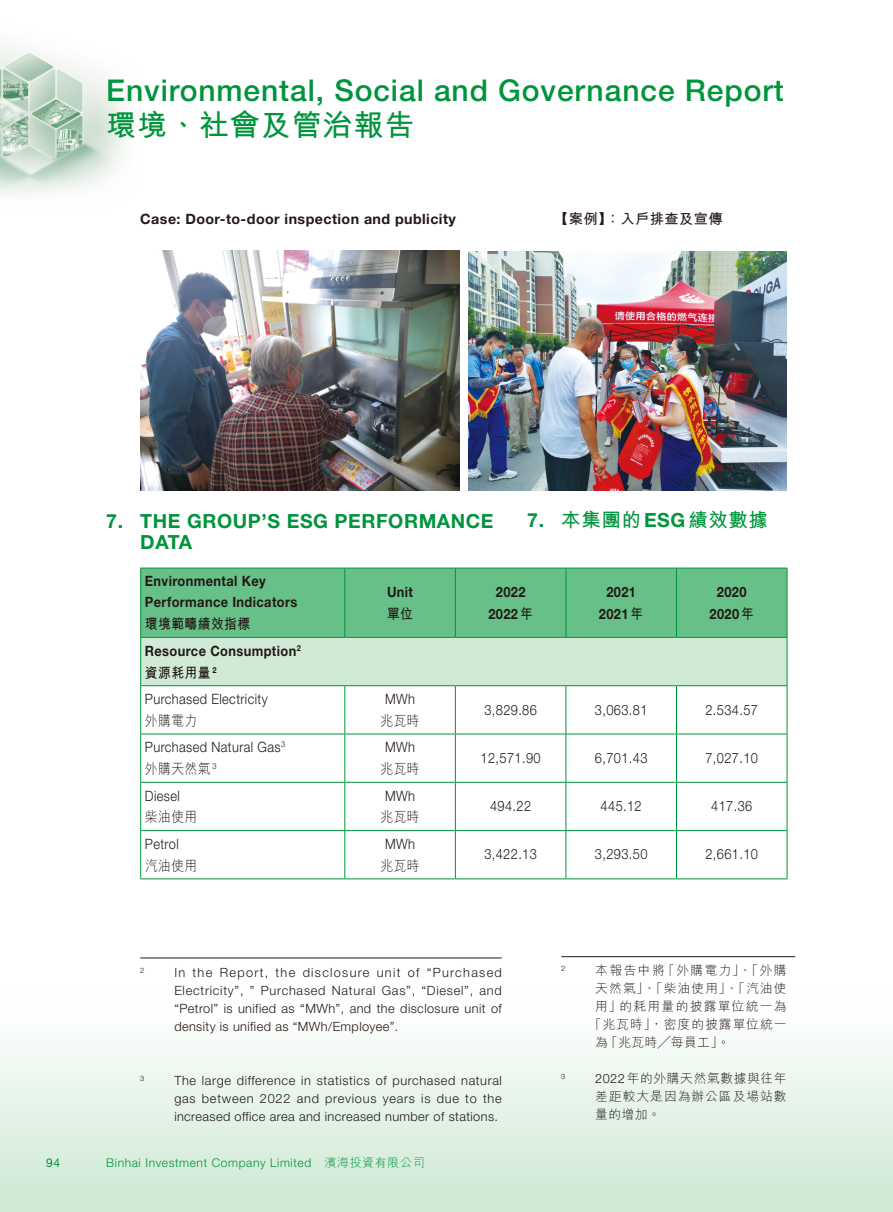
<style>
.page{position:relative;width:893px;height:1212px;background:#fff}
.page>*{position:absolute;margin:0;border:0;box-sizing:border-box;transform-origin:0 0}
.t1{font:500 30px "Helvetica Neue LT Std";letter-spacing:.03em;color:#00943d}
.t2{font:700 30px "M Hei HK";letter-spacing:.03em;color:#00943d}
.t3{font:700 19.5px/21px "Helvetica Neue LT Std";letter-spacing:.03em;color:#00943d}
.t4{font:700 19.5px "M Hei HK";letter-spacing:.03em;color:#00943d}
.t5{font:300 14.25px "Helvetica Neue LT Std";letter-spacing:.03em;color:#231916;scale:.9 1}
.t6{font:700 14.25px/21.9px "Helvetica Neue LT Std";letter-spacing:.03em;color:#231916;text-align:center;scale:.9 1}
.t7{font:700 14.25px "Helvetica Neue LT Std";letter-spacing:.03em;color:#231916}
.t8{font:300 14.25px "M Hei HK";letter-spacing:.03em;color:#231916;scale:.9 1}
.t9{font:700 14.25px "M Hei HK";letter-spacing:.03em;color:#231916;scale:.9 1}
.t10{font:700 14.25px "M Hei HK";letter-spacing:.03em;color:#231916}
.t11{font:300 12.75px/18px "Helvetica Neue LT Std";letter-spacing:.03em;color:#231916;text-align:justify}
.t12{font:300 12.75px/18px "M Hei HK";letter-spacing:.08em;color:#231916;text-align:justify}
.t13{font:300 12.75px "M Hei HK";letter-spacing:.11em;color:#231916}
.t14{font:300 12.75px "M Hei HK";letter-spacing:.1em;color:#231916}
.t15{font:300 12px "Helvetica Neue LT Std";letter-spacing:.05em;color:#00943d}
.t16{font:12px "Helvetica Neue LT Std";color:#00943d}
.t17{font:300 7.5px "Helvetica Neue LT Std";color:#231916}
.s1{font-family:"Helvetica Neue LT Std"}
.s2{font-family:"M Hei HK"}
</style>
<div class="page">
<div style="left:0;top:989px;width:892px;height:223px;background:linear-gradient(to bottom,#fff,#cce8d3)"></div>
<img style="left:0;top:45px;width:126px;height:149px">
<img style="left:140px;top:251px;width:320px;height:239px">
<img style="left:468px;top:251px;width:319px;height:239px">
<div style="left:141px;top:569px;width:646px;height:68px;background:#67c087"></div>
<div style="left:141px;top:637px;width:646px;height:49px;background:#d0ead6"></div>
<hr style="left:140px;top:568px;width:1px;height:69px;background:#00943d">
<hr style="left:140px;top:568px;width:205px;height:1px;background:#00943d">
<hr style="left:345px;top:568px;width:110px;height:1px;background:#00943d">
<hr style="left:455px;top:568px;width:111px;height:1px;background:#00943d">
<hr style="left:566px;top:568px;width:110px;height:1px;background:#00943d">
<hr style="left:676px;top:568px;width:111px;height:1px;background:#00943d">
<hr style="left:344px;top:568px;width:1px;height:69px;background:#00943d">
<hr style="left:455px;top:568px;width:1px;height:69px;background:#00943d">
<hr style="left:566px;top:568px;width:1px;height:69px;background:#00943d">
<hr style="left:676px;top:568px;width:1px;height:69px;background:#00943d">
<hr style="left:787px;top:568px;width:1px;height:69px;background:#00943d">
<hr style="left:140px;top:637px;width:205px;height:1px;background:#00943d">
<hr style="left:345px;top:637px;width:110px;height:1px;background:#00943d">
<hr style="left:455px;top:637px;width:111px;height:1px;background:#00943d">
<hr style="left:566px;top:637px;width:110px;height:1px;background:#00943d">
<hr style="left:676px;top:637px;width:111px;height:1px;background:#00943d">
<hr style="left:140px;top:638px;width:1px;height:47px;background:#00943d">
<hr style="left:787px;top:638px;width:1px;height:47px;background:#00943d">
<hr style="left:140px;top:686px;width:1px;height:48px;background:#00943d">
<hr style="left:140px;top:734px;width:1px;height:48px;background:#00943d">
<hr style="left:140px;top:685px;width:205px;height:1px;background:#00943d">
<hr style="left:345px;top:685px;width:110px;height:1px;background:#00943d">
<hr style="left:455px;top:685px;width:111px;height:1px;background:#00943d">
<hr style="left:566px;top:685px;width:110px;height:1px;background:#00943d">
<hr style="left:676px;top:685px;width:111px;height:1px;background:#00943d">
<hr style="left:344px;top:686px;width:1px;height:48px;background:#00943d">
<hr style="left:455px;top:686px;width:1px;height:48px;background:#00943d">
<hr style="left:566px;top:686px;width:1px;height:48px;background:#00943d">
<hr style="left:676px;top:686px;width:1px;height:48px;background:#00943d">
<hr style="left:787px;top:686px;width:1px;height:48px;background:#00943d">
<hr style="left:344px;top:734px;width:1px;height:48px;background:#00943d">
<hr style="left:455px;top:734px;width:1px;height:48px;background:#00943d">
<hr style="left:566px;top:734px;width:1px;height:48px;background:#00943d">
<hr style="left:676px;top:734px;width:1px;height:48px;background:#00943d">
<hr style="left:787px;top:734px;width:1px;height:48px;background:#00943d">
<hr style="left:140px;top:734px;width:205px;height:1px;background:#00943d">
<hr style="left:345px;top:734px;width:110px;height:1px;background:#00943d">
<hr style="left:455px;top:734px;width:111px;height:1px;background:#00943d">
<hr style="left:566px;top:734px;width:110px;height:1px;background:#00943d">
<hr style="left:676px;top:734px;width:111px;height:1px;background:#00943d">
<hr style="left:140px;top:783px;width:1px;height:47px;background:#00943d">
<hr style="left:140px;top:782px;width:205px;height:1px;background:#00943d">
<hr style="left:345px;top:782px;width:110px;height:1px;background:#00943d">
<hr style="left:344px;top:783px;width:1px;height:47px;background:#00943d">
<hr style="left:455px;top:783px;width:1px;height:47px;background:#00943d">
<hr style="left:455px;top:782px;width:111px;height:1px;background:#00943d">
<hr style="left:566px;top:782px;width:110px;height:1px;background:#00943d">
<hr style="left:676px;top:782px;width:111px;height:1px;background:#00943d">
<hr style="left:566px;top:783px;width:1px;height:47px;background:#00943d">
<hr style="left:676px;top:783px;width:1px;height:47px;background:#00943d">
<hr style="left:787px;top:783px;width:1px;height:47px;background:#00943d">
<hr style="left:140px;top:831px;width:1px;height:47px;background:#00943d">
<hr style="left:140px;top:830px;width:205px;height:1px;background:#00943d">
<hr style="left:345px;top:830px;width:110px;height:1px;background:#00943d">
<hr style="left:344px;top:831px;width:1px;height:47px;background:#00943d">
<hr style="left:455px;top:831px;width:1px;height:47px;background:#00943d">
<hr style="left:455px;top:830px;width:111px;height:1px;background:#00943d">
<hr style="left:566px;top:830px;width:110px;height:1px;background:#00943d">
<hr style="left:676px;top:830px;width:111px;height:1px;background:#00943d">
<hr style="left:566px;top:831px;width:1px;height:47px;background:#00943d">
<hr style="left:676px;top:831px;width:1px;height:47px;background:#00943d">
<hr style="left:787px;top:831px;width:1px;height:47px;background:#00943d">
<hr style="left:140px;top:878px;width:205px;height:1px;background:#00943d">
<hr style="left:345px;top:878px;width:110px;height:1px;background:#00943d">
<hr style="left:455px;top:878px;width:111px;height:1px;background:#00943d">
<hr style="left:566px;top:878px;width:110px;height:1px;background:#00943d">
<hr style="left:676px;top:878px;width:111px;height:1px;background:#00943d">
<hr style="left:140px;top:957px;width:362px;height:1px;background:#231916">
<hr style="left:561px;top:956px;width:234px;height:1px;background:#231916">
<h1 class="t1" style="left:106px;top:73px;width:679px">Environmental, Social and Governance Report</h1>
<h1 class="t2" style="left:106px;top:104px;width:310px">環境、社會及管治報告</h1>
<p class="t7" style="left:140px;top:211px;width:317px">Case: Door-to-door inspection and publicity</p>
<p class="t10" style="left:554px;top:208px;width:170px">【案例】：入戶排查及宣傳</p>
<h2 class="t4" style="left:527px;top:506px;width:242px"><span class="s1">7.</span> 本集團的<span class="s1">ESG</span>績效數據</h2>
<h2 class="t3" style="left:140px;top:510px;width:355px;text-indent:-34px">7. THE GROUP’S ESG PERFORMANCE<br>DATA</h2>
<p class="t6" style="left:145px;top:570px;width:171px;line-height:21px;text-align:left">Environmental Key<br>Performance Indicators</p>
<p class="t9" style="left:145px;top:614px;width:118px">環境範疇績效指標</p>
<p class="t6" style="left:387px;top:580px;width:30px">Unit</p>
<p class="t9" style="left:387px;top:603px;width:30px">單位</p>
<p class="t6" style="left:488px;top:580px;width:51px">2022<br>2022<span class="s2">年</span></p>
<p class="t6" style="left:599px;top:580px;width:51px">2021<br>2021<span class="s2">年</span></p>
<p class="t6" style="left:709px;top:580px;width:51px">2020<br>2020<span class="s2">年</span></p>
<p class="t6" style="left:145px;top:639px;width:175px">Resource Consumption<sup>2</sup></p>
<p class="t9" style="left:145px;top:662px;width:81px">資源耗用量 <sup>2</sup></p>
<p class="t5" style="left:145px;top:690px;width:138px">Purchased Electricity</p>
<p class="t8" style="left:145px;top:713px;width:60px">外購電力</p>
<p class="t5" style="left:385px;top:690px;width:35px">MWh</p>
<p class="t8" style="left:380px;top:713px;width:45px">兆瓦時</p>
<p class="t5" style="left:484px;top:701px;width:60px">3,829.86</p>
<p class="t5" style="left:595px;top:701px;width:60px">3,063.81</p>
<p class="t5" style="left:705px;top:701px;width:60px">2.534.57</p>
<p class="t5" style="left:145px;top:738px;width:157px">Purchased Natural Gas<sup>3</sup></p>
<p class="t8" style="left:145px;top:761px;width:81px">外購天然氣 <sup>3</sup></p>
<p class="t5" style="left:385px;top:738px;width:35px">MWh</p>
<p class="t8" style="left:380px;top:761px;width:45px">兆瓦時</p>
<p class="t5" style="left:481px;top:749px;width:68px">12,571.90</p>
<p class="t5" style="left:595px;top:749px;width:60px">6,701.43</p>
<p class="t5" style="left:705px;top:749px;width:60px">7,027.10</p>
<p class="t5" style="left:145px;top:787px;width:40px">Diesel</p>
<p class="t8" style="left:145px;top:810px;width:60px">柴油使用</p>
<p class="t5" style="left:385px;top:787px;width:35px">MWh</p>
<p class="t8" style="left:380px;top:810px;width:45px">兆瓦時</p>
<p class="t5" style="left:490px;top:797px;width:47px">494.22</p>
<p class="t5" style="left:601px;top:797px;width:47px">445.12</p>
<p class="t5" style="left:711px;top:797px;width:47px">417.36</p>
<p class="t5" style="left:145px;top:835px;width:39px">Petrol</p>
<p class="t8" style="left:145px;top:858px;width:60px">汽油使用</p>
<p class="t5" style="left:385px;top:835px;width:35px">MWh</p>
<p class="t8" style="left:380px;top:858px;width:45px">兆瓦時</p>
<p class="t5" style="left:484px;top:846px;width:60px">3,422.13</p>
<p class="t5" style="left:595px;top:846px;width:60px">3,293.50</p>
<p class="t5" style="left:705px;top:846px;width:60px">2,661.10</p>
<p class="t17" style="left:140px;top:966px;width:6px">2</p>
<p class="t11" style="left:174px;top:963px;width:329px">In the Report, the disclosure unit of “Purchased Electricity”, ” Purchased Natural Gas”, “Diesel”, and “Petrol” is unified as “MWh”, and the disclosure unit of density is unified as “MWh/Employee”.</p>
<p class="t17" style="left:140px;top:1074px;width:6px">3</p>
<p class="t11" style="left:174px;top:1071px;width:329px">The large difference in statistics of purchased natural gas between 2022 and previous years is due to the increased office area and increased number of stations.</p>
<p class="t16" style="left:46px;top:1155px;width:15px">94</p>
<p class="t15" style="left:106px;top:1155px;width:320px">Binhai Investment Company Limited <span class="s2">濱海投資有限公司</span></p>
<p class="t17" style="left:561px;top:964px;width:6px">2</p>
<p class="t13" style="left:595px;top:964px;width:193px">本報告中將「外購電力」、「外購</p>
<p class="t12" style="left:595px;top:979px;width:193px">天然氣」、「柴油使用」、「汽油使</p>
<p class="t14" style="left:595px;top:1000px;width:193px">用」的耗用量的披露單位統一為</p>
<p class="t12" style="left:589px;top:1015px;width:199px">「兆瓦時」，密度的披露單位統一</p>
<p class="t12" style="left:595px;top:1033px;width:136px">為「兆瓦時╱每員工」。</p>
<p class="t17" style="left:561px;top:1072px;width:6px">3</p>
<p class="t12" style="left:595px;top:1069px;width:193px"><span class="s1">2022</span>年的外購天然氣數據與往年差距較大是因為辦公區及場站數量的增加。</p>
</div>
